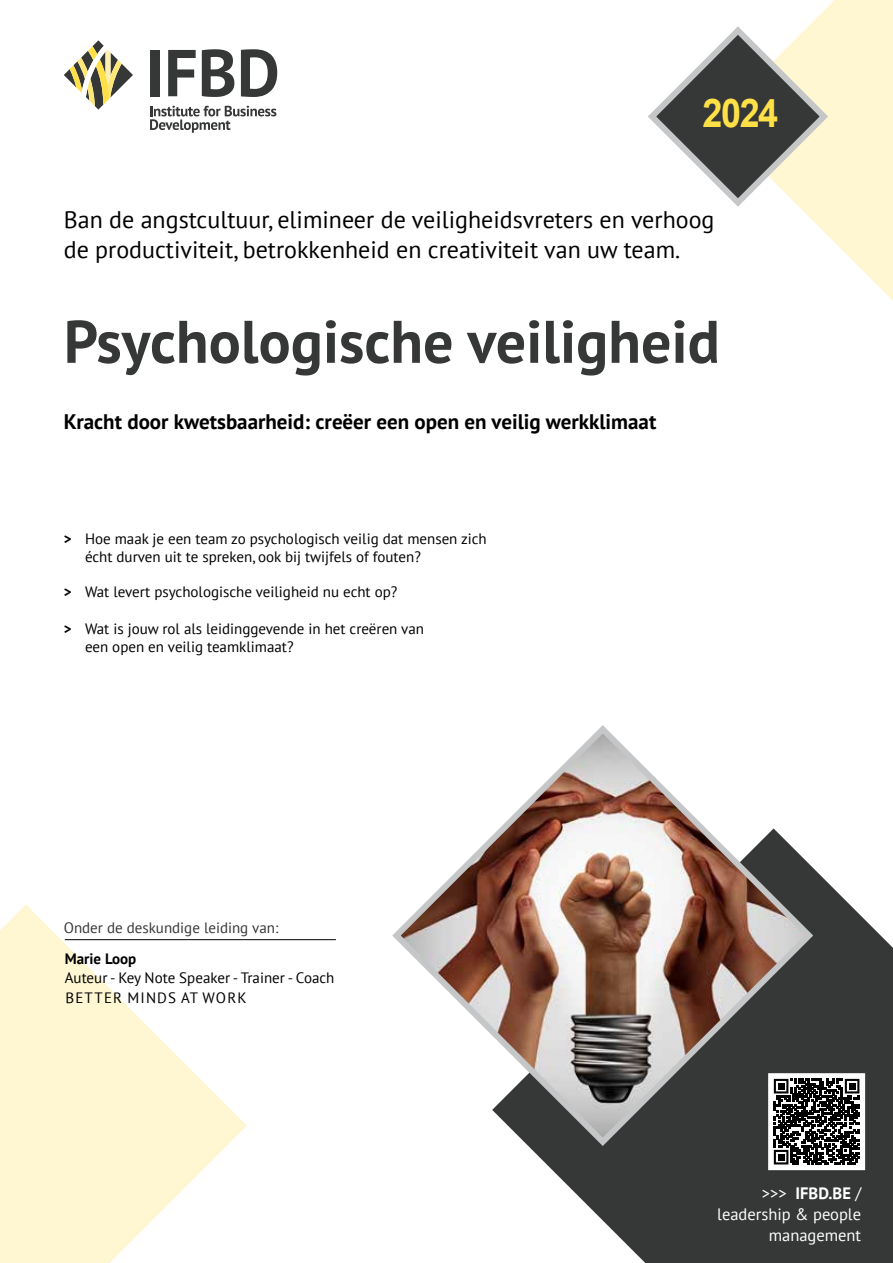
<style>
.page{position:relative;width:893px;height:1263px;background:#fff}
.page>*{position:absolute;margin:0;border:0;box-sizing:border-box;transform-origin:0 0}
.t1{font:700 60px "PT Sans";color:#353837}
.t2{font:700 39.6px "Arial";color:#ffe147;scale:.91 1}
.t3{font:24px/30px "PT Sans";color:#000}
.t4{font:700 21px "PT Sans";color:#000}
.t5{font:16.5px/21px "PT Sans";color:#fff;text-align:right}
.t6{font:15px/18px "PT Sans";color:#000}
.t7{font:15px "PT Sans";color:#353837}
.t8{font:700 15px "PT Sans";color:#000}
.s1{font-weight:700}
</style>
<div class="page">
<svg style="left:803px;top:0;width:90px;height:301px;fill:#fff6d2"></svg>
<svg style="left:0;top:904px;width:247px;height:359px;fill:#fff6d2"></svg>
<svg style="left:648px;top:22px;width:184px;height:189px"></svg>
<svg style="left:532px;top:872px;width:361px;height:391px;fill:#353837"></svg>
<svg style="left:64px;top:40px;width:69px;height:70px"></svg>
<div style="left:150px;top:50px;width:9px;height:46px;background:#353837"></div>
<svg style="left:168px;top:50px;width:28px;height:46px"></svg>
<svg style="left:202px;top:49px;width:32px;height:48px"></svg>
<svg style="left:241px;top:49px;width:36px;height:48px"></svg>
<svg style="left:150px;top:106px;width:126px;height:27px"></svg>
<svg style="left:392px;top:725px;width:425px;height:425px"></svg>
<hr style="left:65px;top:939px;width:271px;height:1px;background:#000">
<div style="left:770px;top:1075px;width:94px;height:94px;background:linear-gradient(to right,#fff,#fff)"></div>
<svg style="left:774px;top:1079px;width:85px;height:85px"></svg>
<div style="left:768px;top:1073px;width:97px;height:97px;border:3px solid #fff"></div>
<h2 class="t2" style="left:702px;top:87px;width:85px">2024</h2>
<h3 class="t3" style="left:64px;top:204px;width:652px">Ban de angstcultuur, elimineer de veiligheidsvreters en verhoog de productiviteit, betrokkenheid en creativiteit van uw team.</h3>
<h1 class="t1" style="left:64px;top:302px;width:658px">Psychologische veiligheid</h1>
<h3 class="t4" style="left:64px;top:407px;width:594px">Kracht door kwetsbaarheid: creëer een open en veilig werkklimaat</h3>
<p class="t6" style="left:85px;top:529px;width:403px;text-indent:-21px"><span class="s1">&gt;</span> Hoe maak je een team zo psychologisch veilig dat mensen zich écht durven uit te spreken, ook bij twijfels of fouten?</p>
<p class="t6" style="left:64px;top:582px;width:335px"><span class="s1">&gt;</span> Wat levert psychologische veiligheid nu echt op?</p>
<p class="t6" style="left:85px;top:620px;width:341px;text-indent:-21px"><span class="s1">&gt;</span> Wat is jouw rol als leidinggevende in het creëren van een open en veilig teamklimaat?</p>
<p class="t7" style="left:64px;top:918px;width:216px">Onder de deskundige leiding van:</p>
<p class="t8" style="left:65px;top:948px;width:73px">Marie Loop</p>
<p class="t6" style="left:65px;top:968px;width:271px;line-height:19.5px">Auteur - Key Note Speaker - Trainer - Coach<br>BETTER MINDS AT WORK</p>
<p class="t5" style="left:717px;top:1182px;width:145px">&gt;&gt;&gt; <span class="s1">IFBD.BE</span> / leadership &amp; people management</p>
</div>
